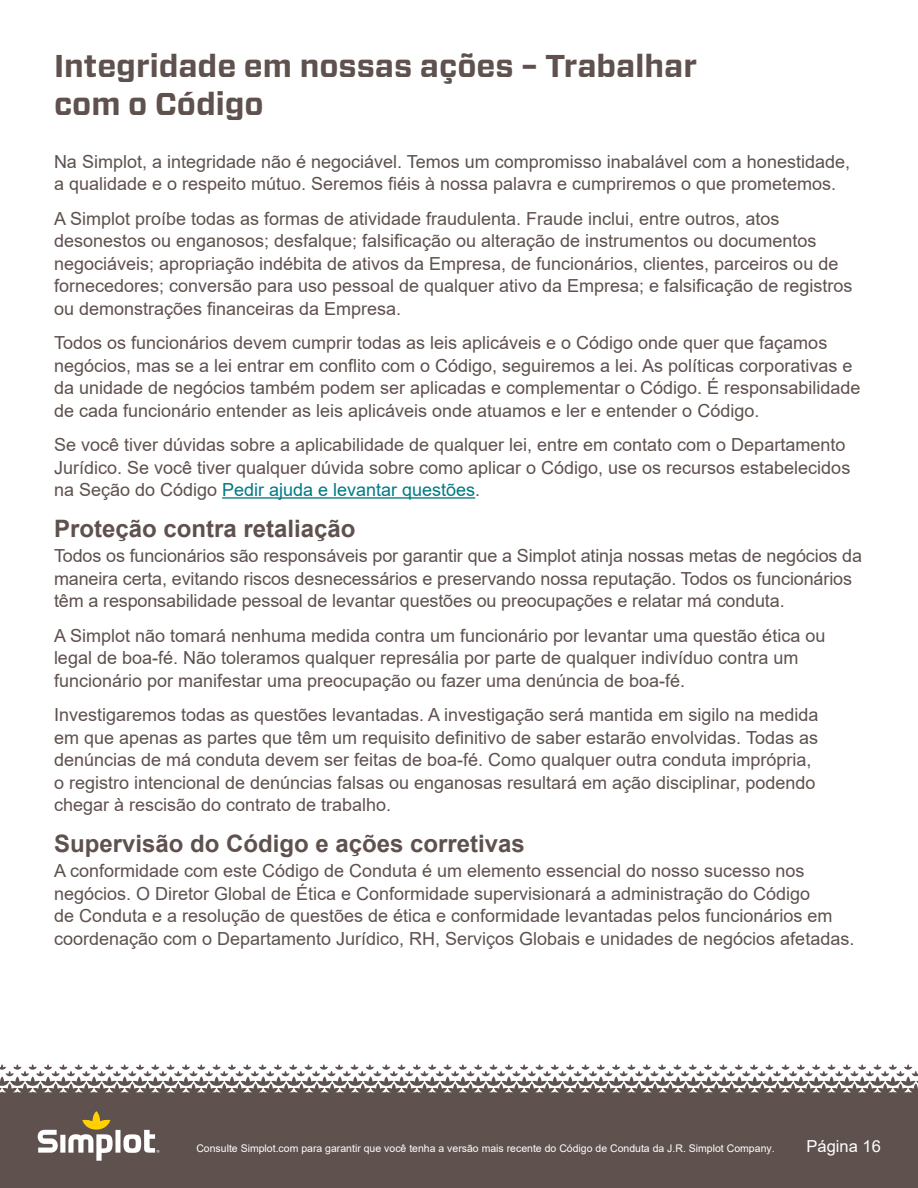
<style>
.page{position:relative;width:918px;height:1188px;background:#fff}
.page>*{position:absolute;margin:0;border:0;box-sizing:border-box;transform-origin:0 0}
.t1{font:700 31.5px/37.8px "Forza";color:#5e514e}
.t2{font:700 24px "Arial";color:#5e514e}
.t3{font:18px/22.5px "Arial";color:#5e514e}
.t4{font:16.5px "Arial";color:#fff}
.t5{font:10.5px "Arial";color:#fff}
.s1{color:#007983}
</style>
<div class="page">
<div style="left:0;top:1086px;width:918px;height:102px;background:#5e514e"></div>
<svg style="left:0;top:1064px;width:918px;height:22px"></svg>
<svg style="left:38px;top:1111px;width:121px;height:50px"></svg>
<hr style="left:222px;top:497px;width:253px;height:2px;background:#007983">
<h1 class="t1" style="left:54px;top:48px;width:645px">Integridade em nossas ações – Trabalhar com o Código</h1>
<p class="t3" style="left:54px;top:150px;width:798px">Na Simplot, a integridade não é negociável. Temos um compromisso inabalável com a honestidade, a qualidade e o respeito mútuo. Seremos fiéis à nossa palavra e cumpriremos o que prometemos.</p>
<p class="t3" style="left:54px;top:207px;width:800px">A Simplot proíbe todas as formas de atividade fraudulenta. Fraude inclui, entre outros, atos desonestos ou enganosos; desfalque; falsificação ou alteração de instrumentos ou documentos negociáveis; apropriação indébita de ativos da Empresa, de funcionários, clientes, parceiros ou de fornecedores; conversão para uso pessoal de qualquer ativo da Empresa; e falsificação de registros ou demonstrações financeiras da Empresa.</p>
<p class="t3" style="left:54px;top:331px;width:808px">Todos os funcionários devem cumprir todas as leis aplicáveis e o Código onde quer que façamos negócios, mas se a lei entrar em conflito com o Código, seguiremos a lei. As políticas corporativas e da unidade de negócios também podem ser aplicadas e complementar o Código. É responsabilidade de cada funcionário entender as leis aplicáveis onde atuamos e ler e entender o Código.</p>
<p class="t3" style="left:54px;top:433px;width:798px">Se você tiver dúvidas sobre a aplicabilidade de qualquer lei, entre em contato com o Departamento<br>Jurídico. Se você tiver qualquer dúvida sobre como aplicar o Código, use os recursos estabelecidos na Seção do Código <span class="s1">Pedir ajuda e levantar questões</span>.</p>
<h2 class="t2" style="left:54px;top:511px;width:303px">Proteção contra retaliação</h2>
<p class="t3" style="left:54px;top:544px;width:810px">Todos os funcionários são responsáveis por garantir que a Simplot atinja nossas metas de negócios da maneira certa, evitando riscos desnecessários e preservando nossa reputação. Todos os funcionários têm a responsabilidade pessoal de levantar questões ou preocupações e relatar má conduta.</p>
<p class="t3" style="left:54px;top:624px;width:773px">A Simplot não tomará nenhuma medida contra um funcionário por levantar uma questão ética ou legal de boa-fé. Não toleramos qualquer represália por parte de qualquer indivíduo contra um funcionário por manifestar uma preocupação ou fazer uma denúncia de boa-fé.</p>
<p class="t3" style="left:54px;top:703px;width:766px">Investigaremos todas as questões levantadas. A investigação será mantida em sigilo na medida em que apenas as partes que têm um requisito definitivo de saber estarão envolvidas. Todas as denúncias de má conduta devem ser feitas de boa-fé. Como qualquer outra conduta imprópria, o registro intencional de denúncias falsas ou enganosas resultará em ação disciplinar, podendo chegar à rescisão do contrato de trabalho.</p>
<h2 class="t2" style="left:54px;top:826px;width:472px">Supervisão do Código e ações corretivas</h2>
<p class="t3" style="left:54px;top:859px;width:802px">A conformidade com este Código de Conduta é um elemento essencial do nosso sucesso nos negócios. O Diretor Global de Ética e Conformidade supervisionará a administração do Código<br>de Conduta e a resolução de questões de ética e conformidade levantadas pelos funcionários em coordenação com o Departamento Jurídico, RH, Serviços Globais e unidades de negócios afetadas.</p>
<p class="t5" style="left:196px;top:1141px;width:580px">Consulte Simplot.com para garantir que você tenha a versão mais recente do Código de Conduta da J.R. Simplot Company.</p>
<p class="t4" style="left:807px;top:1135px;width:76px">Página 16</p>
</div>
